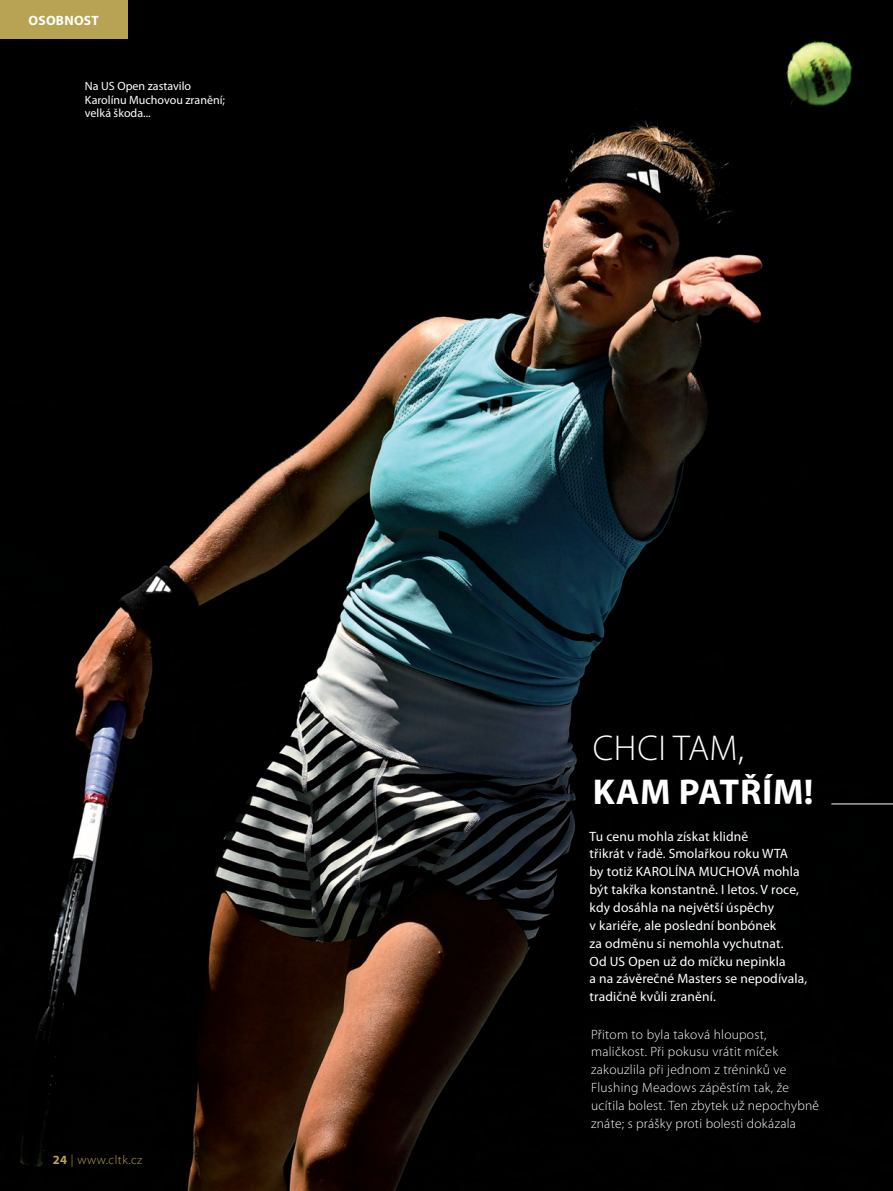
<style>
.page{position:relative;width:893px;height:1191px;background:#fff}
.page>*{position:absolute;margin:0;border:0;box-sizing:border-box;transform-origin:0 0}
.t1{font:700 36px "Myriad Pro";letter-spacing:.02em;color:#fff}
.t2{font:300 36px "Myriad Pro";letter-spacing:.02em;color:#fff}
.t3{font:13.5px/17.9px "Myriad Pro";letter-spacing:.01em;color:#fff}
.t4{font:300 13.5px/17.9px "Myriad Pro";letter-spacing:.02em;color:#fff}
.t5{font:700 13.5px "Myriad Pro";letter-spacing:.02em;color:#fff}
.t6{font:300 12.6px "Myriad Pro";letter-spacing:.04em;color:#b8a354}
.t7{font:12px "Myriad Pro";color:#fff}
.s1{font-weight:700}
</style>
<div class="page">
<img style="left:0;top:0;width:893px;height:1190px">
<div style="left:0;top:0;width:127px;height:38px;background:#b8a354"></div>
<hr style="left:831px;top:803px;width:62px;height:1px;background:#fff">
<p class="t5" style="left:29px;top:12px;width:72px">OSOBNOST</p>
<p class="t7" style="left:85px;top:81px;width:108px">Na US Open zastavilo</p>
<p class="t7" style="left:85px;top:95px;width:141px">Karolínu Muchovou zranění;</p>
<p class="t7" style="left:85px;top:109px;width:67px">velká škoda...</p>
<p class="t6" style="left:53px;top:1154px;width:91px"><span class="s1">24</span> | www.cltk.cz</p>
<p class="t2" style="left:593px;top:734px;width:153px">CHCI TAM,</p>
<p class="t1" style="left:593px;top:770px;width:222px">KAM PATŘÍM!</p>
<p class="t3" style="left:589px;top:828px;width:219px">Tu cenu mohla získat klidně<br>třikrát v řadě. Smolařkou roku WTA<br>by totiž KAROLÍNA MUCHOVÁ mohla být takřka konstantně. I letos. V roce, kdy dosáhla na největší úspěchy<br>v kariéře, ale poslední bonbónek<br>za odměnu si nemohla vychutnat.<br>Od US Open už do míčku nepinkla<br>a na závěrečné Masters se nepodívala, tradičně kvůli zranění.</p>
<p class="t4" style="left:591px;top:1026px;width:229px">Přitom to byla taková hloupost, maličkost. Při pokusu vrátit míček zakouzlila při jednom z tréninků ve Flushing Meadows zápěstím tak, že ucítila bolest. Ten zbytek už nepochybně znáte; s prášky proti bolesti dokázala</p>
</div>
